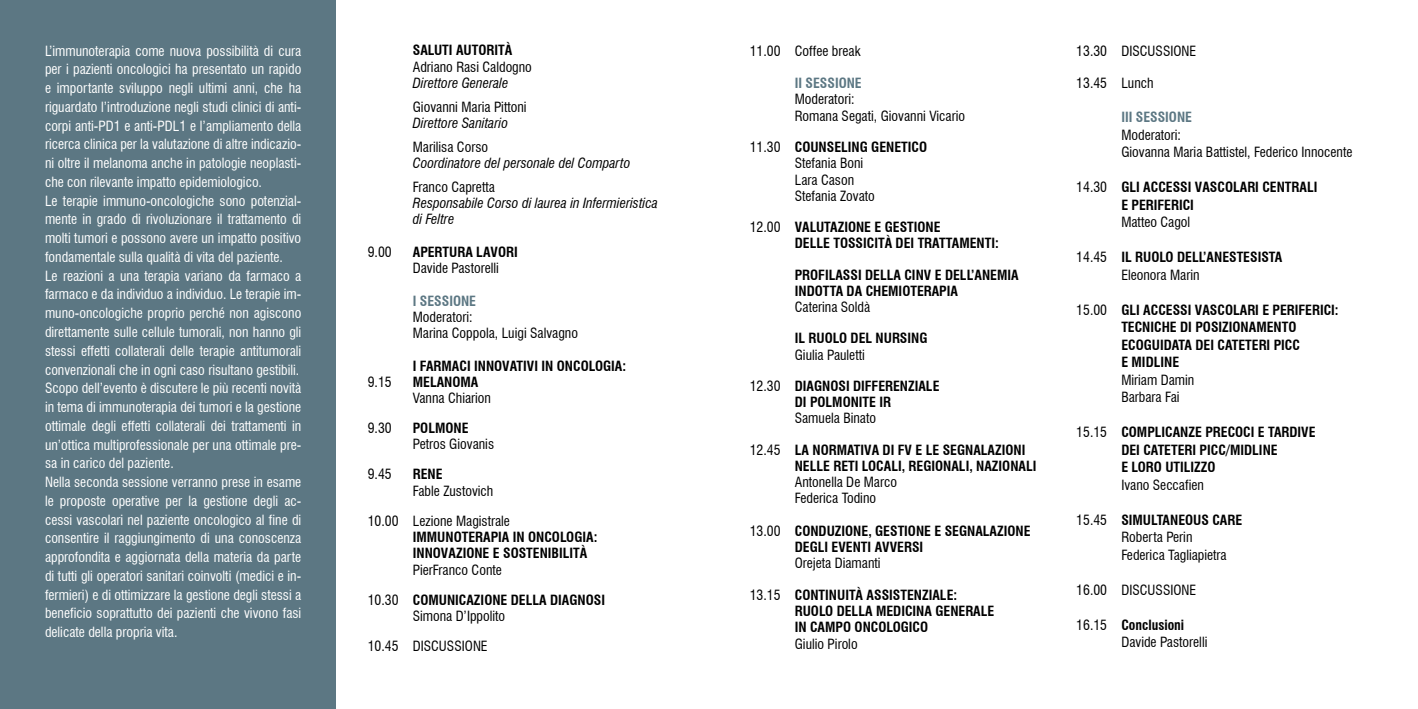
<style>
.page{position:relative;width:1418px;height:709px;background:#fff}
.page>*{position:absolute;margin:0;border:0;box-sizing:border-box;transform-origin:0 0}
.t1{font:condensed 13.75px/18.8px "Swiss 721 BT";color:#fff}
.t2{font:700 condensed 13.75px/16.2px "Swiss 721 BT";color:#000}
.t3{font:condensed 13.75px/17.5px "Swiss 721 BT";color:#000}
.t4{font:italic condensed 13.75px/16.2px "Swiss 721 BT";color:#000}
.t5{font:700 condensed 13.75px "Swiss 721 BT";color:#5c7783}
.s1{font-weight:400}
.s2{font-weight:700}
</style>
<div class="page">
<div style="left:0;top:0;width:335px;height:709px;background:#5c7783"></div>
<p class="t2" style="left:413px;top:42px;width:101px">SALUTI AUTORITÀ</p>
<p class="t3" style="left:368px;top:58px;width:28px">A</p>
<p class="t3" style="left:420px;top:58px;width:113px">driano Rasi Caldogno</p>
<p class="t4" style="left:413px;top:75px;width:97px">Direttore Generale</p>
<p class="t3" style="left:368px;top:98px;width:28px">G</p>
<p class="t3" style="left:421px;top:98px;width:107px">iovanni Maria Pittoni</p>
<p class="t4" style="left:413px;top:115px;width:97px">Direttore Sanitario</p>
<p class="t3" style="left:368px;top:138px;width:29px">M</p>
<p class="t3" style="left:423px;top:138px;width:67px">arilisa Corso</p>
<p class="t4" style="left:413px;top:155px;width:219px">Coordinatore del personale del Comparto</p>
<p class="t3" style="left:413px;top:178px;width:84px">Franco Capretta</p>
<p class="t4" style="left:413px;top:195px;width:246px">Responsabile Corso di laurea in Infermieristica di Feltre</p>
<p class="t1" style="left:45px;top:41px;width:258px">L’immunoterapia come nuova possibilità di cura per i pazienti oncologici ha presentato un rapido e importante sviluppo negli ultimi anni, che ha riguardato l’introduzione negli studi clinici di anti&shy;corpi anti-PD1 e anti-PDL1 e l’ampliamento della ricerca clinica per la valutazione di altre indicazio&shy;ni oltre il melanoma anche in patologie neoplasti&shy;che con rilevante impatto epidemiologico.<br>Le terapie immuno-oncologiche sono potenzial&shy;mente in grado di rivoluzionare il trattamento di molti tumori e possono avere un impatto positivo fondamentale sulla qualità di vita del paziente.<br>Le reazioni a una terapia variano da farmaco a farmaco e da individuo a individuo. Le terapie im&shy;muno-oncologiche proprio perché non agiscono direttamente sulle cellule tumorali, non hanno gli stessi effetti collaterali delle terapie antitumorali convenzionali che in ogni caso risultano gestibili.<br>Scopo dell’evento è discutere le più recenti novità in tema di immunoterapia dei tumori e la gestione ottimale degli effetti collaterali dei trattamenti in un’ottica multiprofessionale per una ottimale pre&shy;sa in carico del paziente.<br>Nella seconda sessione verranno prese in esame le proposte operative per la gestione degli ac&shy;cessi vascolari nel paziente oncologico al fine di consentire il raggiungimento di una conoscenza approfondita e aggiornata della materia da parte di tutti gli operatori sanitari coinvolti (medici e in&shy;fermieri) e di ottimizzare la gestione degli stessi a beneficio soprattutto dei pazienti che vivono fasi delicate della propria vita.</p>
<p class="t3" style="left:749px;top:42px;width:112px">11.00 Coffee break</p>
<p class="t5" style="left:749px;top:75px;width:19px">II</p>
<p class="t5" style="left:805px;top:75px;width:58px">SESSIONE</p>
<p class="t3" style="left:749px;top:91px;width:29px">M</p>
<p class="t3" style="left:805px;top:91px;width:51px">oderatori:</p>
<p class="t3" style="left:749px;top:107px;width:28px">R</p>
<p class="t3" style="left:802px;top:107px;width:164px">omana Segati, Giovanni Vicario</p>
<p class="t2" style="left:749px;top:139px;width:179px"><span class="s1">11.30</span> COUNSELING GENETICO</p>
<p class="t3" style="left:794px;top:154px;width:70px">Stefania Boni</p>
<p class="t3" style="left:749px;top:171px;width:27px">L</p>
<p class="t3" style="left:794px;top:171px;width:81px;line-height:16.2px;text-indent:7px">ara Cason<br>Stefania Zovato</p>
<p class="t2" style="left:794px;top:219px;width:205px;text-indent:-45px"><span class="s1">12.00</span> VALUTAZIONE E GESTIONE<br>DELLE TOSSICITÀ DEI TRATTAMENTI:</p>
<p class="t2" style="left:794px;top:266px;width:118px">PROFILASSI DELLA CINV</p>
<p class="t3" style="left:368px;top:243px;width:25px">9.00</p>
<p class="t2" style="left:413px;top:244px;width:106px">APERTURA LAVORI</p>
<p class="t3" style="left:368px;top:259px;width:28px">D</p>
<p class="t3" style="left:421px;top:259px;width:80px">avide Pastorelli</p>
<p class="t5" style="left:368px;top:292px;width:25px">I</p>
<p class="t5" style="left:420px;top:292px;width:58px">SESSIONE</p>
<p class="t3" style="left:368px;top:308px;width:29px">M</p>
<p class="t3" style="left:423px;top:308px;width:51px">oderatori:</p>
<p class="t3" style="left:368px;top:324px;width:29px">M</p>
<p class="t3" style="left:423px;top:324px;width:156px">arina Coppola, Luigi Salvagno</p>
<p class="t2" style="left:413px;top:357px;width:215px">I FARMACI INNOVATIVI IN ONCOLOGIA:</p>
<p class="t3" style="left:368px;top:373px;width:25px">9.15</p>
<p class="t2" style="left:413px;top:374px;width:67px">MELANOMA</p>
<p class="t3" style="left:368px;top:389px;width:28px">V</p>
<p class="t3" style="left:419px;top:389px;width:73px">anna Chiarion</p>
<p class="t3" style="left:368px;top:419px;width:25px">9.30</p>
<p class="t2" style="left:413px;top:420px;width:57px">POLMONE</p>
<p class="t3" style="left:368px;top:435px;width:27px">P</p>
<p class="t3" style="left:419px;top:435px;width:76px">etros Giovanis</p>
<p class="t3" style="left:368px;top:465px;width:25px">9.45</p>
<p class="t2" style="left:413px;top:466px;width:31px">RENE</p>
<p class="t3" style="left:368px;top:475px;width:144px;line-height:30px;text-indent:45px">Fable Zustovich<br>10.00 Lezione Magistrale</p>
<p class="t2" style="left:368px;top:529px;width:19px">IMM</p>
<p class="t2" style="left:794px;top:266px;width:225px;text-indent:140px">E DELL’ANEMIA<br>INDOTTA DA CHEMIOTERAPIA</p>
<p class="t3" style="left:794px;top:298px;width:77px">Caterina Soldà</p>
<p class="t2" style="left:794px;top:330px;width:134px">IL RUOLO DEL NURSING</p>
<p class="t3" style="left:749px;top:346px;width:28px">G</p>
<p class="t3" style="left:803px;top:346px;width:63px">iulia Pauletti</p>
<p class="t2" style="left:794px;top:378px;width:146px;text-indent:-45px"><span class="s1">12.30</span> DIAGNOSI DIFFERENZIALE<br>DI POLMONITE IR</p>
<p class="t3" style="left:794px;top:409px;width:83px">Samuela Binato</p>
<p class="t2" style="left:794px;top:441px;width:243px;text-indent:-45px"><span class="s1">12.45</span> LA NORMATIVA DI FV E LE SEGNALAZIONI<br>NELLE RETI LOCALI, REGIONALI, NAZIONALI</p>
<p class="t3" style="left:794px;top:474px;width:104px;line-height:16.2px">Antonella De Marco<br>Federica Todino</p>
<p class="t2" style="left:794px;top:523px;width:237px;text-indent:-45px"><span class="s1">13.00</span> CONDUZIONE, GESTIONE E SEGNALAZIONE<br>DEGLI EVENTI AVVERSI</p>
<p class="t3" style="left:749px;top:554px;width:28px">O</p>
<p class="t3" style="left:802px;top:554px;width:79px">rejeta Diamanti</p>
<p class="t2" style="left:794px;top:586px;width:201px;text-indent:-45px"><span class="s1">13.15</span> CONTINUITÀ ASSISTENZIALE:<br>RUOLO DELLA MEDICINA GENERALE<br>IN CAMPO ONCOLOGICO</p>
<p class="t3" style="left:749px;top:634px;width:28px">G</p>
<p class="t3" style="left:803px;top:634px;width:56px">iulio Pirolo</p>
<p class="t2" style="left:413px;top:529px;width:186px;text-indent:24px">UNOTERAPIA IN ONCOLOGIA:<br>INNOVAZIONE E SOSTENIBILITÀ</p>
<p class="t3" style="left:368px;top:560px;width:27px">P</p>
<p class="t2" style="left:368px;top:554px;width:239px;line-height:30px;text-indent:52px"><span class="s1">ierFranco Conte<br>10.30</span> COMUNICAZIONE DELLA DIAGNOSI</p>
<p class="t3" style="left:368px;top:601px;width:139px;line-height:30px;text-indent:45px">Simona D’Ippolito<br>10.45 Discuss</p>
<p class="t3" style="left:462px;top:637px;width:27px">ione</p>
<p class="t3" style="left:1076px;top:42px;width:65px">13.30 Discuss</p>
<p class="t3" style="left:1170px;top:42px;width:27px">ione</p>
<p class="t3" style="left:1076px;top:74px;width:79px">13.45 Lunch</p>
<p class="t5" style="left:1135px;top:109px;width:58px">SESSIONE</p>
<p class="t3" style="left:1076px;top:126px;width:29px">M</p>
<p class="t3" style="left:1131px;top:126px;width:51px">oderatori:</p>
<p class="t3" style="left:1076px;top:143px;width:28px">G</p>
<p class="t3" style="left:1129px;top:143px;width:224px">iovanna Maria Battistel, Federico Innocente</p>
<p class="t2" style="left:1121px;top:178px;width:198px;line-height:17.5px;text-indent:-45px"><span class="s1">14.30</span> GLI ACCESSI VASCOLARI CENTRALI<br>E PERIFERICI</p>
<p class="t3" style="left:1076px;top:213px;width:29px">M</p>
<p class="t3" style="left:1131px;top:213px;width:60px">atteo Cagol</p>
<p class="t2" style="left:1076px;top:248px;width:207px;line-height:17.5px"><span class="s1">14.45</span> IL RUOLO DELL’ANESTESISTA<br><span class="s1">E</span></p>
<p class="t3" style="left:1128px;top:266px;width:73px">leonora Marin</p>
<p class="t2" style="left:1121px;top:301px;width:219px;line-height:17.5px;text-indent:-45px"><span class="s1">15.00</span> GLI ACCESSI VASCOLARI E PERIFERICI:<br>TECNICHE DI POSIZIONAMENTO<br>ECOGUIDATA DEI CATETERI PICC<br>E MIDLINE</p>
<p class="t3" style="left:1076px;top:371px;width:29px">M</p>
<p class="t3" style="left:1121px;top:371px;width:75px;text-indent:10px">iriam Damin<br>Barbara Fai</p>
<p class="t2" style="left:1121px;top:423px;width:196px;line-height:17.5px;text-indent:-45px"><span class="s1">15.15</span> COMPLICANZE PRECOCI E TARDIVE<br>DEI CATETERI PICC</p>
<p class="t2" style="left:1225px;top:441px;width:22px">/MIDLINE</p>
<p class="t2" style="left:1121px;top:459px;width:96px">E LORO UTILIZZO</p>
<p class="t3" style="left:1121px;top:476px;width:84px">Ivano Seccafien</p>
<p class="t2" style="left:1076px;top:511px;width:167px;line-height:17.5px"><span class="s1">15.45</span> SIMULTANEOUS CARE<br><span class="s1">R</span></p>
<p class="t3" style="left:1121px;top:528px;width:107px;text-indent:8px">oberta Perin<br>Federica Tagliapietra</p>
<p class="t3" style="left:1076px;top:581px;width:65px">16.00 Discuss</p>
<p class="t3" style="left:1170px;top:581px;width:27px">ione</p>
<p class="t3" style="left:1121px;top:616px;width:88px;text-indent:-45px">16.15 <span class="s2">CONCLUSIONI<br></span>Davide Pastorelli</p>
</div>
